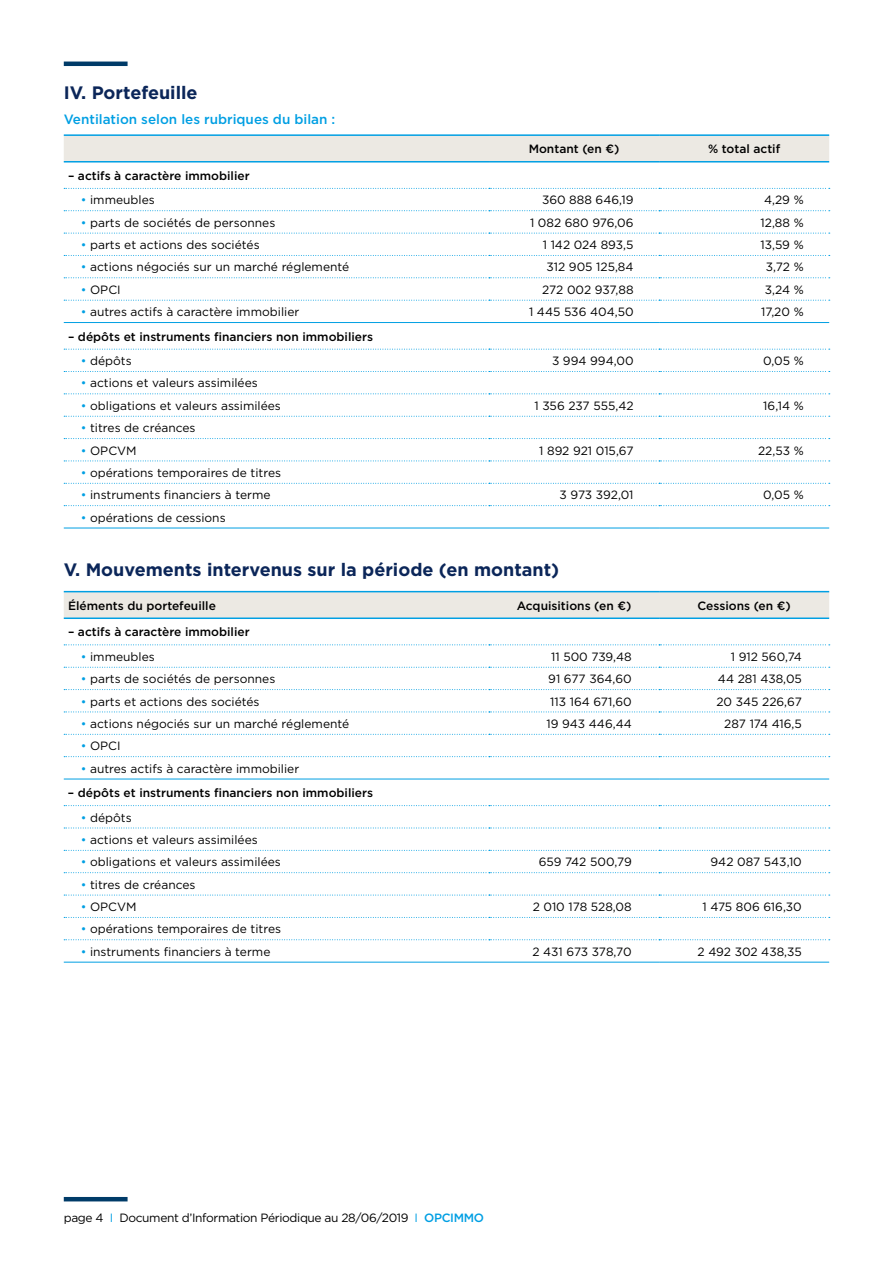
<style>
.page{position:relative;width:893px;height:1263px;background:#fff}
.page>*{position:absolute;margin:0;border:0;box-sizing:border-box;transform-origin:0 0}
.t1{font:700 18px "Gotham";color:#0b2659}
.t2{font:500 13.5px "Gotham";color:#009fe3}
.t3{font:12px "Gotham";color:#000}
.t4{font:500 12px "Gotham";color:#000}
.t5{font:12px "Gotham";letter-spacing:-.03em;color:#000}
.t6{font:12px "Gotham";letter-spacing:-.02em;color:#000}
.s1{color:#009fe3}
.s2{font-weight:500;color:#009fe3}
</style>
<div class="page">
<hr style="left:64px;top:1197px;width:64px;height:4px;background:#003b68">
<hr style="left:64px;top:62px;width:64px;height:4px;background:#003b68">
<div style="left:64px;top:136px;width:765px;height:25px;background:#ece9e3"></div>
<hr style="left:64px;top:322px;width:425px;height:1px;background:#009fe3">
<hr style="left:489px;top:322px;width:170px;height:1px;background:#009fe3">
<hr style="left:659px;top:322px;width:170px;height:1px;background:#009fe3">
<hr style="left:64px;top:528px;width:425px;height:1px;background:#009fe3">
<hr style="left:489px;top:528px;width:170px;height:1px;background:#009fe3">
<hr style="left:659px;top:528px;width:170px;height:1px;background:#009fe3">
<hr style="left:64px;top:134px;width:425px;height:2px;background:#009fe3">
<hr style="left:489px;top:134px;width:170px;height:2px;background:#009fe3">
<hr style="left:659px;top:134px;width:170px;height:2px;background:#009fe3">
<hr style="left:64px;top:161px;width:425px;height:2px;background:#009fe3">
<hr style="left:489px;top:161px;width:170px;height:2px;background:#009fe3">
<hr style="left:659px;top:161px;width:170px;height:2px;background:#009fe3">
<svg style="left:64px;top:233px;width:766px;height:1px"></svg>
<svg style="left:64px;top:255px;width:766px;height:1px"></svg>
<svg style="left:64px;top:277px;width:766px;height:1px"></svg>
<svg style="left:64px;top:300px;width:766px;height:1px"></svg>
<svg style="left:64px;top:393px;width:766px;height:1px"></svg>
<svg style="left:64px;top:416px;width:766px;height:1px"></svg>
<svg style="left:64px;top:438px;width:766px;height:1px"></svg>
<svg style="left:64px;top:461px;width:766px;height:1px"></svg>
<svg style="left:64px;top:483px;width:766px;height:1px"></svg>
<svg style="left:64px;top:505px;width:766px;height:1px"></svg>
<svg style="left:64px;top:188px;width:766px;height:1px"></svg>
<svg style="left:64px;top:210px;width:766px;height:1px"></svg>
<svg style="left:64px;top:349px;width:766px;height:1px"></svg>
<svg style="left:64px;top:371px;width:766px;height:1px"></svg>
<div style="left:64px;top:592px;width:765px;height:25px;background:#ece9e3"></div>
<svg style="left:64px;top:644px;width:766px;height:1px"></svg>
<svg style="left:64px;top:667px;width:766px;height:1px"></svg>
<svg style="left:64px;top:689px;width:766px;height:1px"></svg>
<svg style="left:64px;top:711px;width:766px;height:1px"></svg>
<svg style="left:64px;top:734px;width:766px;height:1px"></svg>
<svg style="left:64px;top:805px;width:766px;height:1px"></svg>
<svg style="left:64px;top:828px;width:766px;height:1px"></svg>
<svg style="left:64px;top:850px;width:766px;height:1px"></svg>
<svg style="left:64px;top:872px;width:766px;height:1px"></svg>
<svg style="left:64px;top:895px;width:766px;height:1px"></svg>
<svg style="left:64px;top:917px;width:766px;height:1px"></svg>
<svg style="left:64px;top:756px;width:766px;height:1px"></svg>
<hr style="left:64px;top:779px;width:425px;height:1px;background:#009fe3">
<hr style="left:489px;top:779px;width:170px;height:1px;background:#009fe3">
<hr style="left:659px;top:779px;width:170px;height:1px;background:#009fe3">
<svg style="left:64px;top:939px;width:766px;height:1px"></svg>
<hr style="left:64px;top:962px;width:425px;height:1px;background:#009fe3">
<hr style="left:489px;top:962px;width:170px;height:1px;background:#009fe3">
<hr style="left:659px;top:962px;width:170px;height:1px;background:#009fe3">
<hr style="left:64px;top:591px;width:425px;height:1px;background:#009fe3">
<hr style="left:489px;top:591px;width:170px;height:1px;background:#009fe3">
<hr style="left:659px;top:591px;width:170px;height:1px;background:#009fe3">
<hr style="left:64px;top:617px;width:425px;height:2px;background:#009fe3">
<hr style="left:489px;top:617px;width:170px;height:2px;background:#009fe3">
<hr style="left:659px;top:617px;width:170px;height:2px;background:#009fe3">
<h1 class="t1" style="left:64px;top:81px;width:135px">IV. Portefeuille</h1>
<p class="t2" style="left:64px;top:111px;width:273px">Ventilation selon les rubriques du bilan :</p>
<p class="t4" style="left:529px;top:141px;width:92px">Montant (en €)</p>
<p class="t4" style="left:708px;top:141px;width:74px">% total actif</p>
<p class="t4" style="left:68px;top:168px;width:183px">– actifs à caractère immobilier</p>
<p class="t3" style="left:81px;top:192px;width:76px"><span class="s1">•</span> immeubles</p>
<p class="t3" style="left:542px;top:192px;width:93px">360 888 646,19</p>
<p class="t3" style="left:764px;top:192px;width:41px">4,29 %</p>
<p class="t3" style="left:81px;top:215px;width:196px"><span class="s1">•</span> parts de sociétés de personnes</p>
<p class="t3" style="left:530px;top:215px;width:105px">1 082 680 976,06</p>
<p class="t3" style="left:760px;top:215px;width:45px">12,88 %</p>
<p class="t3" style="left:81px;top:237px;width:180px"><span class="s1">•</span> parts et actions des sociétés</p>
<p class="t3" style="left:543px;top:237px;width:92px">1 142 024 893,5</p>
<p class="t3" style="left:760px;top:237px;width:45px">13,59 %</p>
<p class="t3" style="left:81px;top:259px;width:270px"><span class="s1">•</span> actions négociés sur un marché réglementé</p>
<p class="t3" style="left:546px;top:259px;width:89px">312 905 125,84</p>
<p class="t3" style="left:766px;top:259px;width:39px">3,72 %</p>
<p class="t3" style="left:81px;top:282px;width:41px"><span class="s1">•</span> OPCI</p>
<p class="t3" style="left:542px;top:282px;width:93px">272 002 937,88</p>
<p class="t3" style="left:765px;top:282px;width:40px">3,24 %</p>
<p class="t3" style="left:81px;top:304px;width:220px"><span class="s1">•</span> autres actifs à caractère immobilier</p>
<p class="t3" style="left:529px;top:304px;width:106px">1 445 536 404,50</p>
<p class="t3" style="left:761px;top:304px;width:44px">17,20 %</p>
<p class="t4" style="left:68px;top:328px;width:307px">– dépôts et instruments financiers non immobiliers</p>
<p class="t3" style="left:81px;top:353px;width:52px"><span class="s1">•</span> dépôts</p>
<p class="t3" style="left:552px;top:353px;width:83px">3 994 994,00</p>
<p class="t3" style="left:763px;top:353px;width:42px">0,05 %</p>
<p class="t3" style="left:81px;top:376px;width:179px"><span class="s1">•</span> actions et valeurs assimilées</p>
<p class="t3" style="left:81px;top:398px;width:202px"><span class="s1">•</span> obligations et valeurs assimilées</p>
<p class="t3" style="left:534px;top:398px;width:101px">1 356 237 555,42</p>
<p class="t3" style="left:763px;top:398px;width:42px">16,14 %</p>
<p class="t3" style="left:81px;top:420px;width:116px"><span class="s1">•</span> titres de créances</p>
<p class="t3" style="left:81px;top:443px;width:57px"><span class="s1">•</span> OPCVM</p>
<p class="t3" style="left:539px;top:443px;width:96px">1 892 921 015,67</p>
<p class="t3" style="left:758px;top:443px;width:47px">22,53 %</p>
<p class="t3" style="left:81px;top:465px;width:202px"><span class="s1">•</span> opérations temporaires de titres</p>
<p class="t3" style="left:81px;top:487px;width:191px"><span class="s1">•</span> instruments financiers à terme</p>
<p class="t3" style="left:560px;top:487px;width:75px">3 973 392,01</p>
<p class="t3" style="left:763px;top:487px;width:42px">0,05 %</p>
<p class="t3" style="left:81px;top:510px;width:146px"><span class="s1">•</span> opérations de cessions</p>
<h1 class="t1" style="left:64px;top:558px;width:497px">V. Mouvements intervenus sur la période (en montant)</h1>
<p class="t4" style="left:68px;top:598px;width:149px">Éléments du portefeuille</p>
<p class="t4" style="left:517px;top:598px;width:116px">Acquisitions (en €)</p>
<p class="t4" style="left:697px;top:598px;width:95px">Cessions (en €)</p>
<p class="t4" style="left:68px;top:624px;width:183px">– actifs à caractère immobilier</p>
<p class="t3" style="left:81px;top:649px;width:76px"><span class="s1">•</span> immeubles</p>
<p class="t3" style="left:551px;top:649px;width:82px">11 500 739,48</p>
<p class="t3" style="left:731px;top:649px;width:73px">1 912 560,74</p>
<p class="t3" style="left:81px;top:671px;width:196px"><span class="s1">•</span> parts de sociétés de personnes</p>
<p class="t3" style="left:548px;top:671px;width:85px">91 677 364,60</p>
<p class="t3" style="left:718px;top:671px;width:85px">44 281 438,05</p>
<p class="t3" style="left:81px;top:694px;width:180px"><span class="s1">•</span> parts et actions des sociétés</p>
<p class="t3" style="left:550px;top:694px;width:83px">113 164 671,60</p>
<p class="t3" style="left:716px;top:694px;width:87px">20 345 226,67</p>
<p class="t3" style="left:81px;top:716px;width:270px"><span class="s1">•</span> actions négociés sur un marché réglementé</p>
<p class="t3" style="left:546px;top:716px;width:87px">19 943 446,44</p>
<p class="t3" style="left:724px;top:716px;width:79px">287 174 416,5</p>
<p class="t3" style="left:81px;top:738px;width:41px"><span class="s1">•</span> OPCI</p>
<p class="t3" style="left:81px;top:761px;width:220px"><span class="s1">•</span> autres actifs à caractère immobilier</p>
<p class="t4" style="left:68px;top:785px;width:307px">– dépôts et instruments financiers non immobiliers</p>
<p class="t3" style="left:81px;top:810px;width:52px"><span class="s1">•</span> dépôts</p>
<p class="t3" style="left:81px;top:832px;width:179px"><span class="s1">•</span> actions et valeurs assimilées</p>
<p class="t3" style="left:81px;top:854px;width:202px"><span class="s1">•</span> obligations et valeurs assimilées</p>
<p class="t3" style="left:539px;top:854px;width:95px">659 742 500,79</p>
<p class="t3" style="left:710px;top:854px;width:93px">942 087 543,10</p>
<p class="t3" style="left:81px;top:877px;width:116px"><span class="s1">•</span> titres de créances</p>
<p class="t3" style="left:81px;top:899px;width:57px"><span class="s1">•</span> OPCVM</p>
<p class="t3" style="left:533px;top:899px;width:101px">2 010 178 528,08</p>
<p class="t3" style="left:703px;top:899px;width:101px">1 475 806 616,30</p>
<p class="t3" style="left:81px;top:921px;width:202px"><span class="s1">•</span> opérations temporaires de titres</p>
<p class="t3" style="left:81px;top:944px;width:191px"><span class="s1">•</span> instruments financiers à terme</p>
<p class="t6" style="left:532px;top:944px;width:101px">2 431 673 378,70</p>
<p class="t3" style="left:697px;top:944px;width:106px">2 492 302 438,35</p>
<p class="t5" style="left:64px;top:1210px;width:422px">page 4 <span class="s1">I</span> Document d’Information Périodique au 28/06/2019 <span class="s1">I</span> <span class="s2">OPCIMMO</span></p>
</div>
